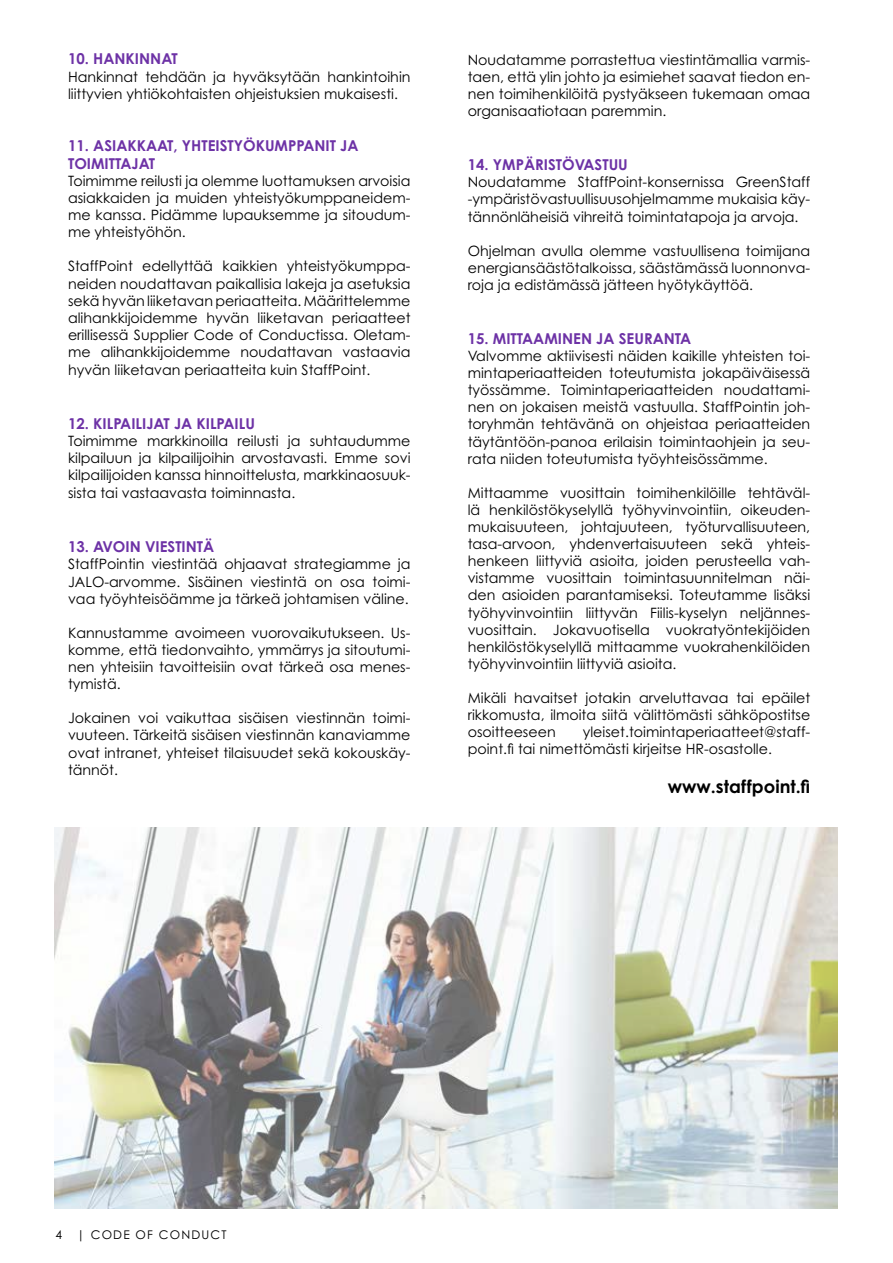
<style>
.page{position:relative;width:893px;height:1263px;background:#fff}
.page>*{position:absolute;margin:0;border:0;box-sizing:border-box;transform-origin:0 0}
.t1{font:700 18px "Century Gothic Std";color:#000}
.t2{font:700 15px/18px "Century Gothic Std";color:#6d32a6}
.t3{font:14.25px/17.1px "Century Gothic Std";color:#000;text-align:justify}
.t4{font:12px "Century Gothic Std";letter-spacing:.1em;color:#000}
</style>
<div class="page">
<img style="left:55px;top:827px;width:782px;height:381px">
<p class="t2" style="left:68px;top:50px;width:111px">10. HANKINNAT</p>
<p class="t3" style="left:68px;top:68px;width:344px">Hankinnat tehdään ja hyväksytään hankintoihin liittyvien yhtiökohtaisten ohjeistuksien mukaisesti.</p>
<p class="t2" style="left:68px;top:136px;width:292px">11. ASIAKKAAT, YHTEISTYÖKUMPPANIT JA<br>TOIMITTAJAT</p>
<p class="t3" style="left:68px;top:172px;width:344px">Toimimme reilusti ja olemme luottamuksen arvoisia asiakkaiden ja muiden yhteistyökumppaneidem&shy;me kanssa. Pidämme lupauksemme ja sitoudum&shy;me yhteistyöhön.</p>
<p class="t3" style="left:68px;top:257px;width:344px">StaffPoint edellyttää kaikkien yhteistyökumppa&shy;neiden noudattavan paikallisia lakeja ja asetuksia sekä hyvän liiketavan periaatteita. Määrittelemme alihankkijoidemme hyvän liiketavan periaatteet erillisessä Supplier Code of Conductissa. Oletam&shy;me alihankkijoidemme noudattavan vastaavia hyvän liiketavan periaatteita kuin StaffPoint.</p>
<p class="t2" style="left:68px;top:414px;width:189px">12. KILPAILIJAT JA KILPAILU</p>
<p class="t3" style="left:68px;top:432px;width:344px">Toimimme markkinoilla reilusti ja suhtaudumme kilpailuun ja kilpailijoihin arvostavasti. Emme sovi kilpailijoiden kanssa hinnoittelusta, markkinaosuuk&shy;sista tai vastaavasta toiminnasta.</p>
<p class="t2" style="left:68px;top:538px;width:148px">13. AVOIN VIESTINTÄ</p>
<p class="t3" style="left:68px;top:555px;width:344px">StaffPointin viestintää ohjaavat strategiamme ja JALO-arvomme. Sisäinen viestintä on osa toimi&shy;vaa työyhteisöämme ja tärkeä johtamisen väline.</p>
<p class="t3" style="left:68px;top:624px;width:344px">Kannustamme avoimeen vuorovaikutukseen. Us&shy;komme, että tiedonvaihto, ymmärrys ja sitoutumi&shy;nen yhteisiin tavoitteisiin ovat tärkeä osa menes&shy;tymistä.</p>
<p class="t3" style="left:68px;top:709px;width:344px">Jokainen voi vaikuttaa sisäisen viestinnän toimi&shy;vuuteen. Tärkeitä sisäisen viestinnän kanaviamme ovat intranet, yhteiset tilaisuudet sekä kokouskäy&shy;tännöt.</p>
<p class="t3" style="left:468px;top:51px;width:344px">Noudatamme porrastettua viestintämallia varmis&shy;taen, että ylin johto ja esimiehet saavat tiedon en&shy;nen toimihenkilöitä pystyäkseen tukemaan omaa organisaatiotaan paremmin.</p>
<p class="t2" style="left:468px;top:155px;width:162px">14. YMPÄRISTÖVASTUU</p>
<p class="t3" style="left:468px;top:173px;width:344px">Noudatamme StaffPoint-konsernissa GreenStaff -ympäristövastuullisuusohjelmamme mukaisia käy&shy;tännönläheisiä vihreitä toimintatapoja ja arvoja.</p>
<p class="t3" style="left:468px;top:242px;width:344px">Ohjelman avulla olemme vastuullisena toimijana energiansäästötalkoissa, säästämässä luonnonva&shy;roja ja edistämässä jätteen hyötykäyttöä.</p>
<p class="t2" style="left:468px;top:329px;width:225px">15. MITTAAMINEN JA SEURANTA</p>
<p class="t3" style="left:468px;top:347px;width:344px">Valvomme aktiivisesti näiden kaikille yhteisten toi&shy;mintaperiaatteiden toteutumista jokapäiväisessä työssämme. Toimintaperiaatteiden noudattami&shy;nen on jokaisen meistä vastuulla. StaffPointin joh&shy;toryhmän tehtävänä on ohjeistaa periaatteiden täytäntöön-panoa erilaisin toimintaohjein ja seu&shy;rata niiden toteutumista työyhteisössämme.</p>
<p class="t3" style="left:468px;top:484px;width:344px">Mittaamme vuosittain toimihenkilöille tehtäväl&shy;lä henkilöstökyselyllä työhyvinvointiin, oikeuden&shy;mukaisuuteen, johtajuuteen, työturvallisuuteen, tasa-arvoon, yhdenvertaisuuteen sekä yhteis&shy;henkeen liittyviä asioita, joiden perusteella vah&shy;vistamme vuosittain toimintasuunnitelman näi&shy;den asioiden parantamiseksi. Toteutamme lisäksi työhyvinvointiin liittyvän Fiilis-kyselyn neljännes&shy;vuosittain. Jokavuotisella vuokratyöntekijöiden henkilöstökyselyllä mittaamme vuokrahenkilöiden työhyvinvointiin liittyviä asioita.</p>
<p class="t3" style="left:468px;top:689px;width:344px">Mikäli havaitset jotakin arveluttavaa tai epäilet rikkomusta, ilmoita siitä välittömästi sähköpostitse osoitteeseen</p>
<p class="t3" style="left:468px;top:723px;width:344px;text-indent:115px">yleiset.toimintaperiaatteet@staff&shy;point.fi tai nimettömästi kirjeitse HR-osastolle.</p>
<p class="t1" style="left:668px;top:775px;width:144px">www.staffpoint.fi</p>
<p class="t4" style="left:56px;top:1227px;width:173px">4 | CODE OF CONDUCT</p>
</div>
